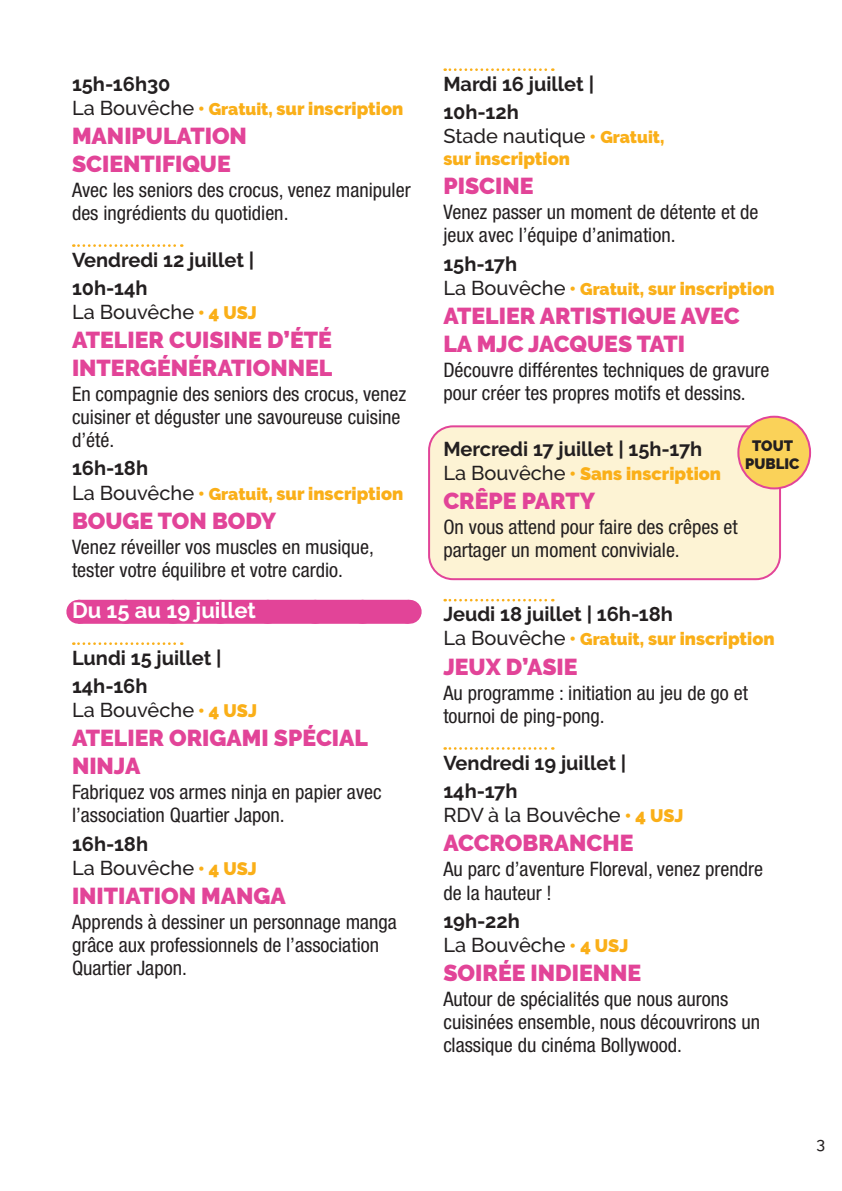
<style>
.page{position:relative;width:842px;height:1191px;background:#fff}
.page>*{position:absolute;margin:0;border:0;box-sizing:border-box;transform-origin:0 0}
.ACTIVITE{font:900 23px/27.6px "Raleway";color:#e24498}
.semaine_ok{font:700 22px "Raleway";color:#fff}
.TEXTE{font:condensed 20px/23px "Helvetica Neue LT Std";color:#231f20}
.DATE{font:700 20px "Raleway";color:#231f20}
.LIEU_OK{font:500 20px "Raleway";color:#231f20}
.HORAIRE{font:700 20px "Raleway";color:#231f20}
.LIEU_OK-2{font:900 18px "Raleway";color:#faaf18}
.t1{font:500 16px "Raleway";color:#231f20}
.t2{font:900 15px "Raleway";color:#231f20}
.s1{font-weight:500;font-size:20px;color:#231f20}
.s2{font-size:17px}
.s3{font-weight:900;font-size:18px;color:#faaf18}
.s4{font-weight:900;font-size:17px;color:#faaf18}
</style>
<div class="page">
<div style="left:429px;top:426px;width:351px;height:153px;background:#fdf3d4;border-radius:24px"></div>
<div style="left:428px;top:425px;width:353px;height:155px;border:2px solid #e24498;border-radius:24px"></div>
<svg style="left:73px;top:244px;width:109px;height:3px"></svg>
<div style="left:78px;top:600px;width:331px;height:24px;background:#e24498"></div>
<svg style="left:126px;top:623px;width:259px;height:1px"></svg>
<svg style="left:409px;top:600px;width:1px;height:24px"></svg>
<svg style="left:73px;top:642px;width:109px;height:3px"></svg>
<svg style="left:445px;top:68px;width:108px;height:3px"></svg>
<svg style="left:445px;top:599px;width:108px;height:2px"></svg>
<svg style="left:445px;top:747px;width:108px;height:3px"></svg>
<div style="left:738px;top:417px;width:72px;height:71px;background:#fad259;border-radius:50%"></div>
<div style="left:737px;top:416px;width:74px;height:73px;border:2px solid #e24498;border-radius:50%"></div>
<p class="HORAIRE" style="left:72px;top:72px;width:100px">15h-16h30</p>
<p class="LIEU_OK-2" style="left:72px;top:98px;width:333px"><span class="s1">La Bouvêche</span> • <span class="s2">Gratuit,</span> sur inscription</p>
<p class="ACTIVITE" style="left:72px;top:122px;width:176px">MANIPULATION<br>SCIENTIFIQUE</p>
<p class="TEXTE" style="left:72px;top:178px;width:340px">Avec les seniors des crocus, venez manipuler des ingrédients du quotidien.</p>
<p class="DATE" style="left:72px;top:248px;width:184px">Vendredi 12 juillet |</p>
<p class="HORAIRE" style="left:72px;top:276px;width:77px">10h-14h</p>
<p class="LIEU_OK" style="left:72px;top:300px;width:186px">La Bouvêche <span class="s3">• 4 USJ</span></p>
<p class="ACTIVITE" style="left:72px;top:326px;width:262px">ATELIER CUISINE D’ÉTÉ<br>INTERGÉNÉRATIONNEL</p>
<p class="TEXTE" style="left:72px;top:382px;width:336px">En compagnie des seniors des crocus, venez cuisiner et déguster une savoureuse cuisine d’été.</p>
<p class="HORAIRE" style="left:72px;top:457px;width:78px">16h-18h</p>
<p class="LIEU_OK-2" style="left:72px;top:483px;width:333px"><span class="s1">La Bouvêche</span> • <span class="s2">Gratuit,</span> sur inscription</p>
<p class="ACTIVITE" style="left:72px;top:507px;width:206px">BOUGE TON BODY</p>
<p class="TEXTE" style="left:72px;top:535px;width:303px">Venez réveiller vos muscles en musique, tester votre équilibre et votre cardio.</p>
<p class="semaine_ok" style="left:72px;top:598px;width:186px">Du 15 au 19 juillet</p>
<p class="DATE" style="left:72px;top:646px;width:151px">Lundi 15 juillet |</p>
<p class="HORAIRE" style="left:72px;top:674px;width:77px">14h-16h</p>
<p class="LIEU_OK" style="left:72px;top:698px;width:186px">La Bouvêche <span class="s3">• 4 USJ</span></p>
<p class="ACTIVITE" style="left:72px;top:724px;width:297px">ATELIER ORIGAMI SPÉCIAL<br>NINJA</p>
<p class="TEXTE" style="left:72px;top:780px;width:311px">Fabriquez vos armes ninja en papier avec l’association Quartier Japon.</p>
<p class="HORAIRE" style="left:72px;top:832px;width:78px">16h-18h</p>
<p class="LIEU_OK" style="left:72px;top:856px;width:186px">La Bouvêche <span class="s3">• 4 USJ</span></p>
<p class="ACTIVITE" style="left:72px;top:882px;width:215px">INITIATION MANGA</p>
<p class="TEXTE" style="left:72px;top:910px;width:326px">Apprends à dessiner un personnage manga grâce aux professionnels de l’association<br>Quartier Japon.</p>
<p class="DATE" style="left:443px;top:72px;width:152px">Mardi 16 juillet |</p>
<p class="HORAIRE" style="left:443px;top:101px;width:77px">10h-12h</p>
<p class="LIEU_OK" style="left:443px;top:124px;width:223px">Stade nautique <span class="s3">•</span> <span class="s4">Gratuit,</span></p>
<p class="LIEU_OK-2" style="left:443px;top:148px;width:128px">sur inscription</p>
<p class="ACTIVITE" style="left:443px;top:172px;width:92px">PISCINE</p>
<p class="TEXTE" style="left:443px;top:201px;width:317px">Venez passer un moment de détente et de jeux avec l’équipe d’animation.</p>
<p class="HORAIRE" style="left:443px;top:252px;width:75px">15h-17h</p>
<p class="LIEU_OK-2" style="left:443px;top:278px;width:333px"><span class="s1">La Bouvêche</span> • <span class="s2">Gratuit,</span> sur inscription</p>
<p class="ACTIVITE" style="left:443px;top:302px;width:298px">ATELIER ARTISTIQUE AVEC<br>LA MJC JACQUES TATI</p>
<p class="TEXTE" style="left:443px;top:358px;width:328px">Découvre différentes techniques de gravure pour créer tes propres motifs et dessins.</p>
<p class="DATE" style="left:443px;top:437px;width:260px">Mercredi 17 juillet | 15h-17h</p>
<p class="LIEU_OK-2" style="left:443px;top:463px;width:279px"><span class="s1">La Bouvêche</span> • Sans inscription</p>
<p class="ACTIVITE" style="left:443px;top:487px;width:153px">CRÊPE PARTY</p>
<p class="TEXTE" style="left:443px;top:515px;width:296px">On vous attend pour faire des crêpes et partager un moment conviviale.</p>
<p class="t2" style="left:752px;top:436px;width:42px">TOUT</p>
<p class="t2" style="left:745px;top:454px;width:56px">PUBLIC</p>
<p class="DATE" style="left:443px;top:603px;width:231px">Jeudi 18 juillet | 16h-18h</p>
<p class="LIEU_OK-2" style="left:443px;top:628px;width:333px"><span class="s1">La Bouvêche</span> • <span class="s2">Gratuit,</span> sur inscription</p>
<p class="ACTIVITE" style="left:443px;top:653px;width:136px">JEUX D’ASIE</p>
<p class="TEXTE" style="left:443px;top:681px;width:306px">Au programme : initiation au jeu de go et tournoi de ping-pong.</p>
<p class="DATE" style="left:443px;top:751px;width:184px">Vendredi 19 juillet |</p>
<p class="HORAIRE" style="left:443px;top:779px;width:76px">14h-17h</p>
<p class="LIEU_OK" style="left:443px;top:803px;width:242px">RDV à la Bouvêche <span class="s3">• 4 USJ</span></p>
<p class="ACTIVITE" style="left:443px;top:829px;width:192px">ACCROBRANCHE</p>
<p class="TEXTE" style="left:443px;top:857px;width:321px">Au parc d’aventure Floreval, venez prendre de la hauteur !</p>
<p class="HORAIRE" style="left:443px;top:909px;width:78px">19h-22h</p>
<p class="LIEU_OK" style="left:443px;top:933px;width:186px">La Bouvêche <span class="s3">• 4 USJ</span></p>
<p class="ACTIVITE" style="left:443px;top:959px;width:199px">SOIRÉE INDIENNE</p>
<p class="TEXTE" style="left:443px;top:987px;width:318px">Autour de spécialités que nous aurons cuisinées ensemble, nous découvrirons un classique du cinéma Bollywood.</p>
<p class="t1" style="left:816px;top:1134px;width:10px">3</p>
</div>
